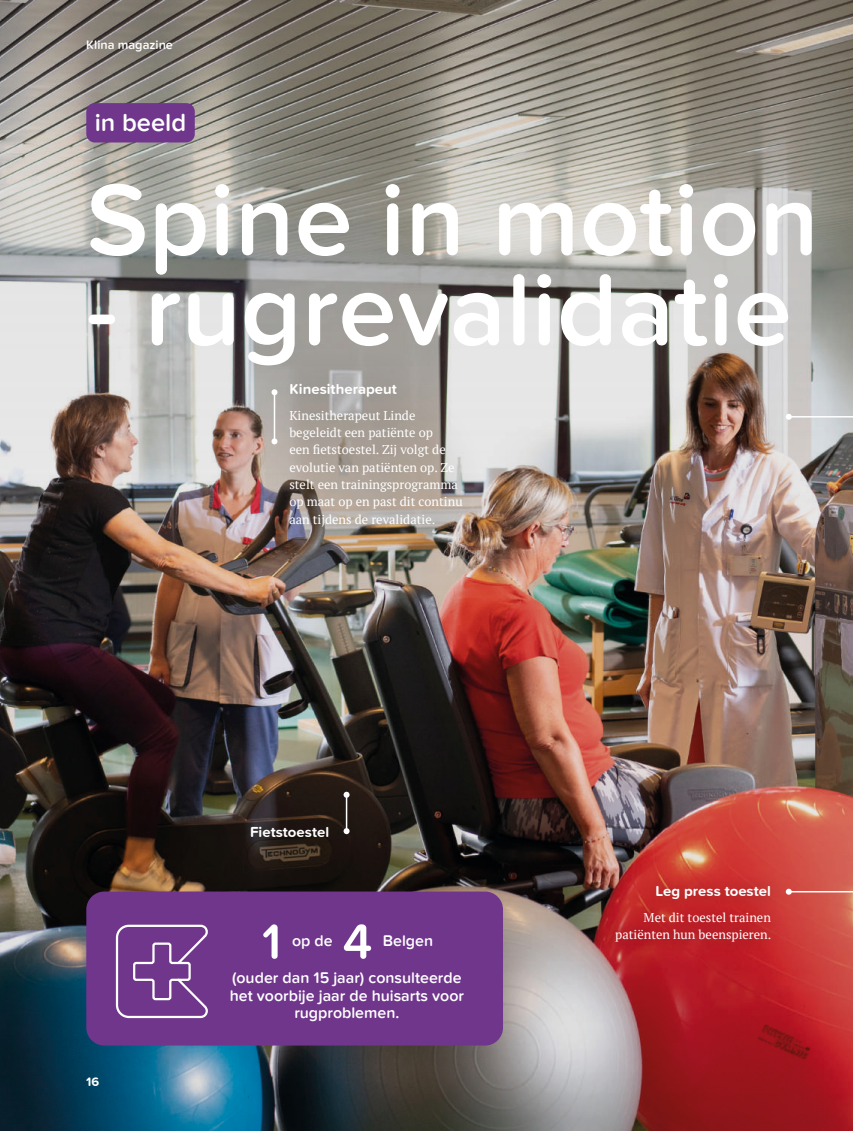
<style>
.page{position:relative;width:853px;height:1131px;background:#fff}
.page>*{position:absolute;margin:0;border:0;box-sizing:border-box;transform-origin:0 0}
.t1{font:600 105px "Proxima Nova Soft";color:#fff}
.t2{font:600 50.7px "Proxima Nova Soft";color:#fff}
.t3{font:600 25.5px "Proxima Nova Soft";color:#fff}
.t4{font:600 15.9px/17.1px "Proxima Nova Soft";color:#fff;text-align:center}
.t5{font:700 15px "Proxima Nova Soft";color:#fff}
.t6{font:12.75px/17.2px "PT Serif";color:#fff}
.t7{font:600 12.75px "Proxima Nova Soft";color:#fff}
.t8{font:700 12.75px "Proxima Nova Soft";color:#fff}
</style>
<div class="page">
<img style="left:0;top:0;width:853px;height:1130px">
<div style="left:254px;top:349px;width:240px;height:211px;background:#1d1d1b;opacity:.6"></div>
<div style="left:237px;top:813px;width:105px;height:38px;background:#1d1d1b;opacity:.35"></div>
<hr style="left:274px;top:392px;width:1px;height:49px;background:#fff">
<svg style="left:271px;top:389px;width:6px;height:6px"></svg>
<svg style="left:271px;top:438px;width:6px;height:6px"></svg>
<div style="left:86px;top:103px;width:109px;height:39px;background:#6f368c;border-radius:9px"></div>
<div style="left:602px;top:873px;width:182px;height:81px;background:#1d1d1b;opacity:.35"></div>
<svg style="left:786px;top:599px;width:67px;height:295px;background:#8e5d51"></svg>
<svg style="left:786px;top:243px;width:67px;height:177px;background:#aeafac"></svg>
<hr style="left:346px;top:794px;width:1px;height:37px;background:#fff">
<svg style="left:344px;top:828px;width:6px;height:6px"></svg>
<svg style="left:344px;top:791px;width:6px;height:6px"></svg>
<div style="left:86px;top:891px;width:417px;height:154px;background:#6f368c;border-radius:18px"></div>
<svg style="left:115px;top:924px;width:93px;height:95px"></svg>
<p class="t7" style="left:86px;top:38px;width:88px">Klina magazine</p>
<h3 class="t3" style="left:95px;top:108px;width:93px">in beeld</h3>
<h1 class="t1" style="left:86px;top:159px;width:734px">Spine in motion</h1>
<h1 class="t1" style="left:86px;top:249px;width:707px">- rugrevalidatie</h1>
<p class="t5" style="left:289px;top:380px;width:109px">Kinesitherapeut</p>
<p class="t6" style="left:289px;top:406px;width:175px">Kinesitherapeut Linde begeleidt een patiënte op<br>een fietstoestel. Zij volgt de evolutie van patiënten op. Ze stelt een trainingsprogramma op maat op en past dit continu aan tijdens de revalidatie.</p>
<p class="t8" style="left:86px;top:1074px;width:14px">16</p>
<p class="t5" style="left:250px;top:823px;width:81px">Fietstoestel</p>
<h2 class="t2" style="left:262px;top:912px;width:112px">1 4</h2>
<p class="t4" style="left:383px;top:932px;width:52px">Belgen</p>
<p class="t4" style="left:292px;top:932px;width:42px">op de</p>
<p class="t4" style="left:230px;top:969px;width:236px">(ouder dan 15 jaar) consulteerde het voorbije jaar de huisarts voor rugproblemen.</p>
<p class="t5" style="left:655px;top:882px;width:117px">Leg press toestel</p>
<p class="t6" style="left:615px;top:908px;width:158px;text-align:right">Met dit toestel trainen patiënten hun beenspieren.</p>
</div>
